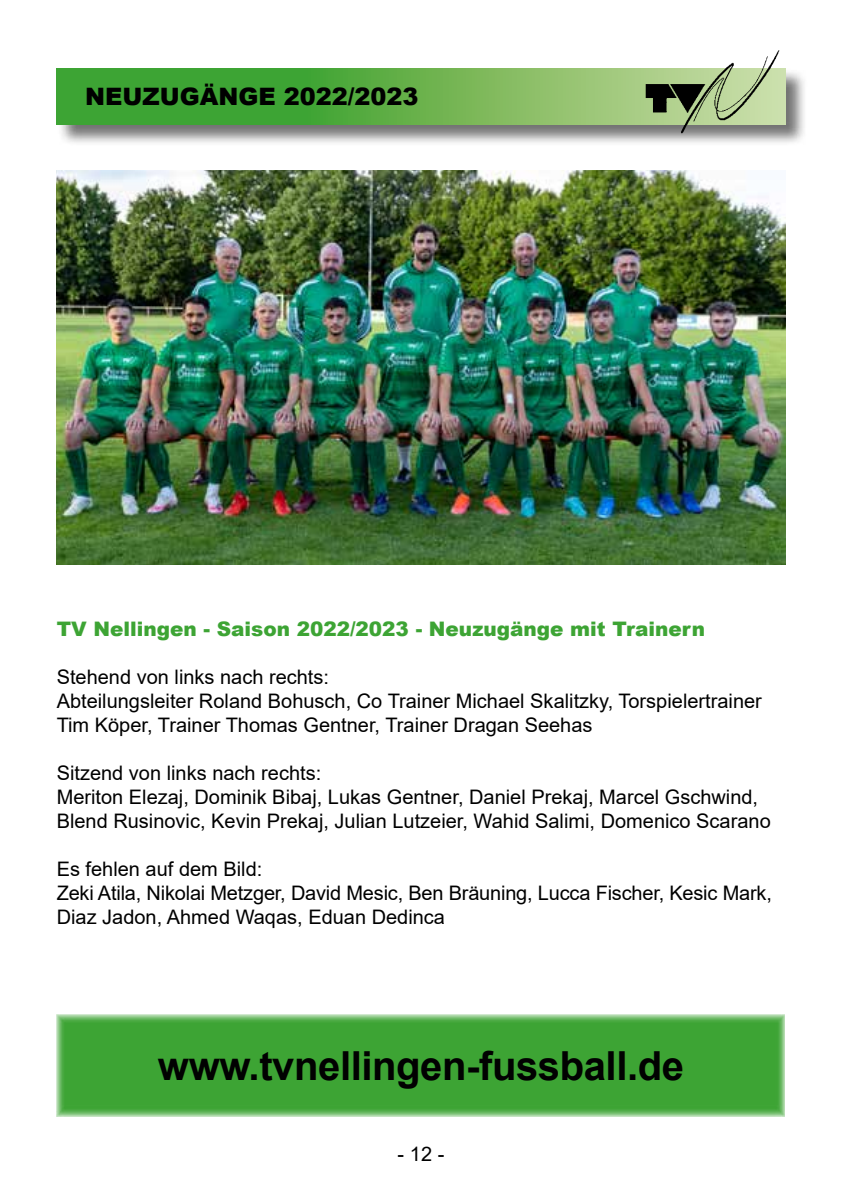
<style>
.page{position:relative;width:842px;height:1191px;background:#fff}
.page>*{position:absolute;margin:0;border:0;box-sizing:border-box;transform-origin:0 0}
.t1{font:700 40px "Arial";letter-spacing:-.01em;color:#000}
.t2{font:900 24px "Arial";color:#000}
.t3{font:20px/24px "Arial";color:#000}
.t4{font:900 20px "Arial";color:#3da434}
</style>
<div class="page">
<img style="left:57px;top:170px;width:728px;height:394px">
<div style="left:57px;top:68px;width:750px;height:79px;background:#000;opacity:.55"></div>
<svg style="left:57px;top:68px;width:581px;height:57px;background:#5eaf49"></svg>
<img style="left:638px;top:50px;width:148px;height:88px">
<div style="left:57px;top:1014px;width:728px;height:102px;background:#3da434"></div>
<p class="t2" style="left:85px;top:79px;width:335px">NEUZUGÄNGE 2022/2023</p>
<p class="t4" style="left:57px;top:614px;width:650px">TV Nellingen - Saison 2022/2023 - Neuzugänge mit Trainern</p>
<p class="t3" style="left:57px;top:665px;width:707px">Stehend von links nach rechts:<br>Abteilungsleiter Roland Bohusch, Co Trainer Michael Skalitzky, Torspielertrainer<br>Tim Köper, Trainer Thomas Gentner, Trainer Dragan Seehas</p>
<p class="t3" style="left:57px;top:761px;width:715px">Sitzend von links nach rechts:<br>Meriton Elezaj, Dominik Bibaj, Lukas Gentner, Daniel Prekaj, Marcel Gschwind,<br>Blend Rusinovic, Kevin Prekaj, Julian Lutzeier, Wahid Salimi, Domenico Scarano</p>
<p class="t3" style="left:57px;top:857px;width:717px">Es fehlen auf dem Bild:<br>Zeki Atila, Nikolai Metzger, David Mesic, Ben Bräuning, Lucca Fischer, Kesic Mark,<br>Diaz Jadon, Ahmed Waqas, Eduan Dedinca</p>
<h1 class="t1" style="left:158px;top:1037px;width:528px">www.tvnellingen-fussball.de</h1>
<p class="t3" style="left:398px;top:1142px;width:48px">- 12 -</p>
</div>
